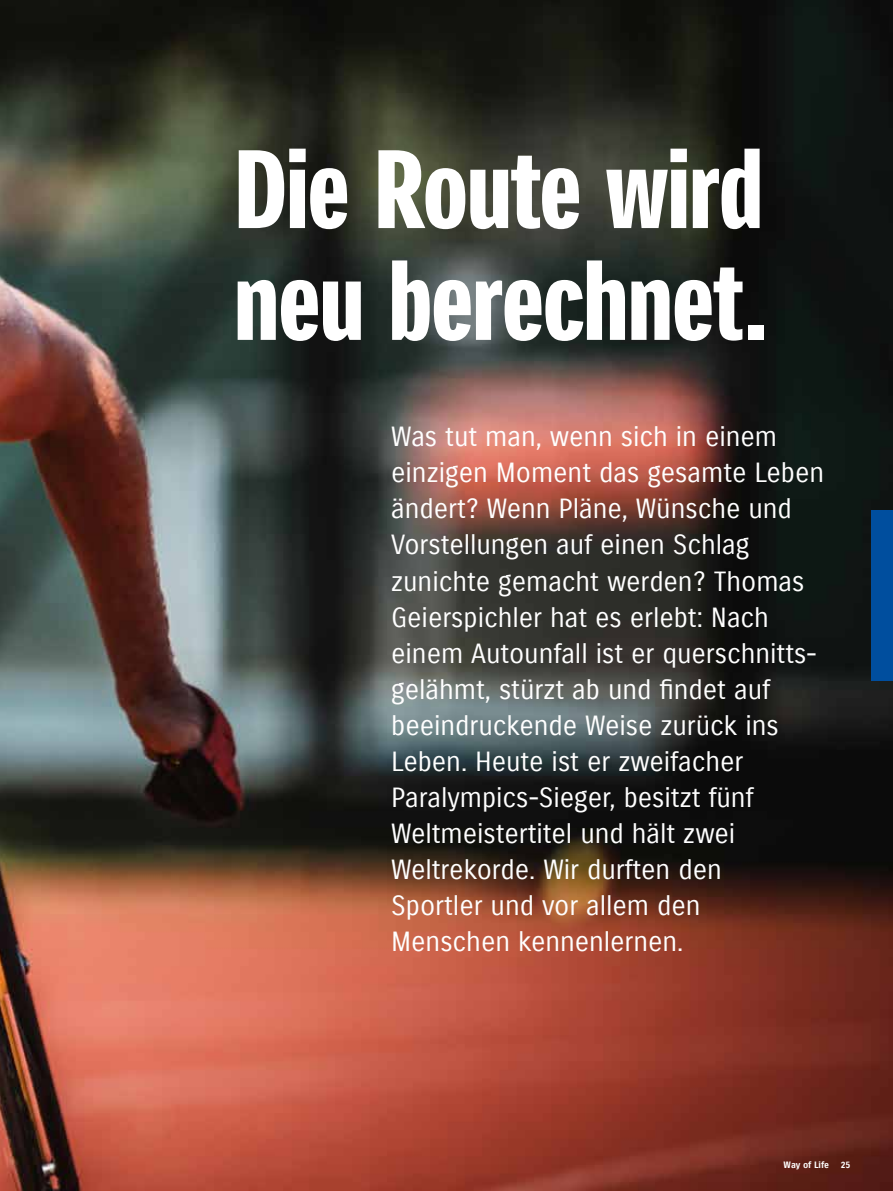
<style>
.page{position:relative;width:893px;height:1191px;background:#fff}
.page>*{position:absolute;margin:0;border:0;box-sizing:border-box;transform-origin:0 0}
.t1{font:108px/111.8px "Suzuki PRO Headline";letter-spacing:-.01em;color:#fff}
.t2{font:27px/36px "Suzuki PRO Regular";letter-spacing:-.005em;color:#fff}
.t3{font:9px "Suzuki PRO Bold";color:#fff}
</style>
<div class="page">
<img style="left:0;top:0;width:893px;height:1191px">
<div style="left:872px;top:510px;width:21px;height:170px;background:#004e9e"></div>
<h1 class="t1" style="left:234px;top:135px;width:535px">Die Route wird neu berechnet.</h1>
<p class="t2" style="left:391px;top:419px;width:435px">Was tut man, wenn sich in einem einzigen Moment das gesamte Leben ändert? Wenn Pläne, Wünsche und<br>Vorstellungen auf einen Schlag zunichte gemacht werden? Thomas<br>Geierspichler hat es erlebt: Nach einem Autounfall ist er querschnitts&shy;gelähmt, stürzt ab und findet auf beeindruckende Weise zurück ins<br>Leben. Heute ist er zweifacher<br>Paralympics-Sieger, besitzt fünf<br>Weltmeistertitel und hält zwei<br>Weltrekorde. Wir durften den<br>Sportler und vor allem den<br>Menschen kennenlernen.</p>
<p class="t3" style="left:784px;top:1159px;width:47px">Way of Life</p>
<p class="t3" style="left:841px;top:1159px;width:11px">25</p>
</div>
